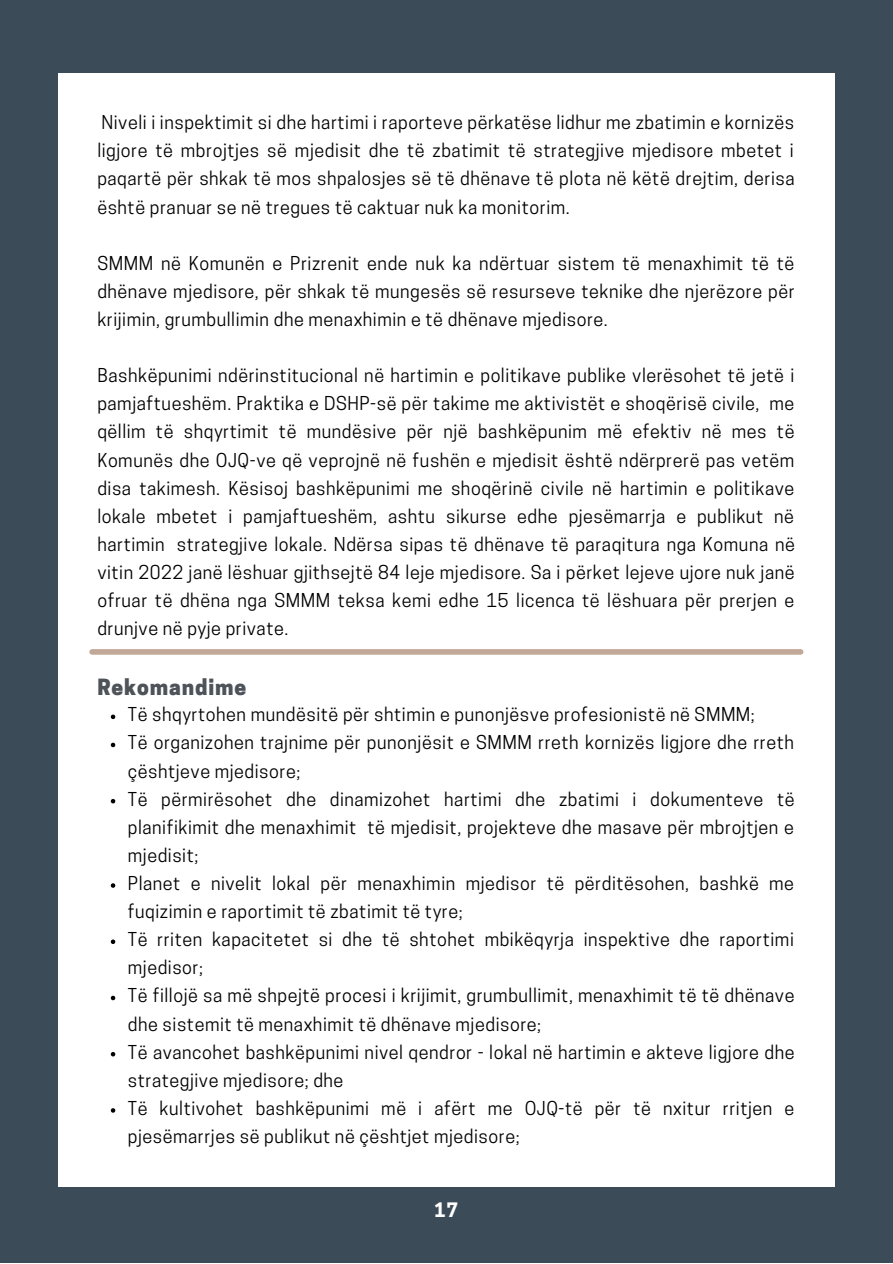
<style>
.page{position:relative;width:893px;height:1264px;background:#fff}
.page>*{position:absolute;margin:0;border:0;box-sizing:border-box;transform-origin:0 0}
.t1{font:800 21px "Cooper Hewitt";letter-spacing:.04em;color:#4d5359}
.t2{font:700 18.75px "Cooper Hewitt";color:#fff}
.t3{font:18px/28px "Cooper Hewitt";letter-spacing:.03em;color:#000}
</style>
<div class="page">
<div style="left:0;top:0;width:892px;height:1262px;background:#3b4b58"></div>
<div style="left:58px;top:74px;width:776px;height:1112px;background:#fff"></div>
<svg style="left:111px;top:714px;width:4px;height:5px"></svg>
<svg style="left:111px;top:742px;width:4px;height:5px"></svg>
<svg style="left:111px;top:799px;width:4px;height:4px"></svg>
<svg style="left:111px;top:883px;width:4px;height:4px"></svg>
<svg style="left:111px;top:939px;width:4px;height:5px"></svg>
<svg style="left:111px;top:995px;width:4px;height:5px"></svg>
<svg style="left:111px;top:1052px;width:4px;height:4px"></svg>
<svg style="left:111px;top:1108px;width:4px;height:4px"></svg>
<div style="left:92px;top:649px;width:708px;height:5px;background:#c2a898"></div>
<p class="t3" style="left:97px;top:111px;width:698px;text-align:justify">Niveli i inspektimit si dhe hartimi i raporteve përkatëse lidhur me zbatimin e kornizës ligjore të mbrojtjes së mjedisit dhe të zbatimit të strategjive mjedisore mbetet i paqartë për shkak të mos shpalosjes së të dhënave të plota në këtë drejtim, derisa është pranuar se në tregues të caktuar nuk ka monitorim.</p>
<p class="t3" style="left:97px;top:251px;width:698px;text-align:justify">SMMM në Komunën e Prizrenit ende nuk ka ndërtuar sistem të menaxhimit të të dhënave mjedisore, për shkak të mungesës së resurseve teknike dhe njerëzore për krijimin, grumbullimin dhe menaxhimin e të dhënave mjedisore.</p>
<p class="t3" style="left:97px;top:364px;width:699px;text-align:justify">Bashkëpunimi ndërinstitucional në hartimin e politikave publike vlerësohet të jetë i pamjaftueshëm. Praktika e DSHP-së për takime me aktivistët e shoqërisë civile, me qëllim të shqyrtimit të mundësive për një bashkëpunim më efektiv në mes të Komunës dhe OJQ-ve që veprojnë në fushën e mjedisit është ndërprerë pas vetëm disa takimesh. Kësisoj bashkëpunimi me shoqërinë civile në hartimin e politikave lokale mbetet i pamjaftueshëm, ashtu sikurse edhe pjesëmarrja e publikut në hartimin strategjive lokale. Ndërsa sipas të dhënave të paraqitura nga Komuna në vitin 2022 janë lëshuar gjithsejtë 84 leje mjedisore. Sa i përket lejeve ujore nuk janë ofruar të dhëna nga SMMM teksa kemi edhe 15 licenca të lëshuara për prerjen e drunjve në pyje private.</p>
<p class="t1" style="left:97px;top:679px;width:150px">Rekomandime</p>
<p class="t3" style="left:128px;top:702px;width:628px">Të shqyrtohen mundësitë për shtimin e punonjësve profesionistë në SMMM;</p>
<p class="t3" style="left:128px;top:731px;width:667px">Të organizohen trajnime për punonjësit e SMMM rreth kornizës ligjore dhe rreth çështjeve mjedisore;</p>
<p class="t3" style="left:128px;top:787px;width:668px;text-align:justify">Të përmirësohet dhe dinamizohet hartimi dhe zbatimi i dokumenteve të planifikimit dhe menaxhimit të mjedisit, projekteve dhe masave për mbrojtjen e mjedisit;</p>
<p class="t3" style="left:128px;top:871px;width:667px">Planet e nivelit lokal për menaxhimin mjedisor të përditësohen, bashkë me fuqizimin e raportimit të zbatimit të tyre;</p>
<p class="t3" style="left:128px;top:927px;width:667px">Të rriten kapacitetet si dhe të shtohet mbikëqyrja inspektive dhe raportimi mjedisor;</p>
<p class="t3" style="left:128px;top:983px;width:668px">Të fillojë sa më shpejtë procesi i krijimit, grumbullimit, menaxhimit të të dhënave dhe sistemit të menaxhimit të dhënave mjedisore;</p>
<p class="t3" style="left:128px;top:1040px;width:668px">Të avancohet bashkëpunimi nivel qendror - lokal në hartimin e akteve ligjore dhe strategjive mjedisore; dhe</p>
<p class="t3" style="left:128px;top:1096px;width:668px">Të kultivohet bashkëpunimi më i afërt me OJQ-të për të nxitur rritjen e pjesëmarrjes së publikut në çështjet mjedisore;</p>
<p class="t2" style="left:434px;top:1202px;width:25px">17</p>
</div>
